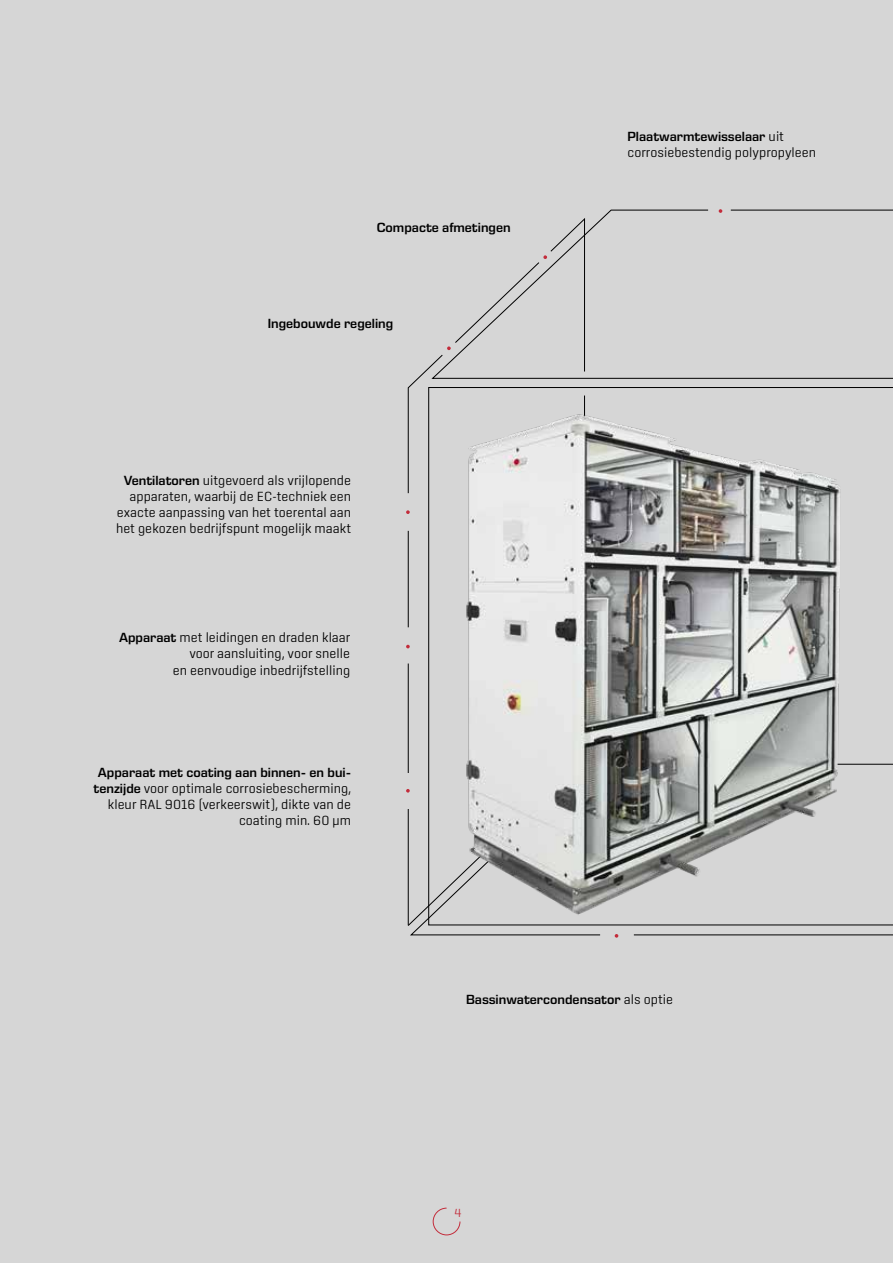
<style>
.page{position:relative;width:893px;height:1263px;background:#d6d6d6}
.page>*{position:absolute;margin:0;border:0;box-sizing:border-box;transform-origin:0 0}
.t1{font:300 13.5px/16.2px "Center";color:#000;text-align:right}
.t2{font:600 13.5px "Eurostile Next LT Pro";color:#000}
.t3{font:300 12px "Center";color:#c32c3b}
.s1{font-family:"Eurostile Next LT Pro";font-weight:600}
.s2{font-family:"Center";font-weight:300}
</style>
<div class="page">
<svg style="left:432px;top:1207px;width:29px;height:29px"></svg>
<svg style="left:585px;top:209px;width:308px;height:27px"></svg>
<hr style="left:731px;top:210px;width:162px;height:1px;background:#000">
<svg style="left:719px;top:209px;width:3px;height:4px"></svg>
<svg style="left:426px;top:218px;width:159px;height:152px"></svg>
<img style="left:406px;top:370px;width:487px;height:568px">
<p class="t2" style="left:377px;top:220px;width:135px">Compacte afmetingen</p>
<p class="t2" style="left:268px;top:315px;width:127px">Ingebouwde regeling</p>
<p class="t1" style="left:116px;top:472px;width:237px"><span class="s1">Ventilatoren</span> uitgevoerd als vrijlopende apparaten, waarbij de EC-techniek een exacte aanpassing van het toerental aan het gekozen bedrijfspunt mogelijk maakt</p>
<p class="t1" style="left:119px;top:629px;width:233px"><span class="s1">Apparaat</span> met leidingen en draden klaar voor aansluiting, voor snelle<br>en eenvoudige inbedrijfstelling</p>
<p class="t2" style="left:98px;top:765px;width:255px">Apparaat met coating aan binnen- en bui-</p>
<p class="t1" style="left:94px;top:780px;width:259px"><span class="s1">tenzijde</span> voor optimale corrosiebescherming, kleur RAL 9016 (verkeerswit), dikte van de coating min. 60 µm</p>
<p class="t2" style="left:627px;top:129px;width:158px">Plaatwarmtewisselaar <span class="s2">uit</span></p>
<p class="t1" style="left:627px;top:144px;width:190px">corrosiebestendig polypropyleen</p>
<p class="t2" style="left:466px;top:991px;width:209px">Bassinwatercondensator <span class="s2">als optie</span></p>
<p class="t3" style="left:455px;top:1206px;width:9px">4</p>
</div>
